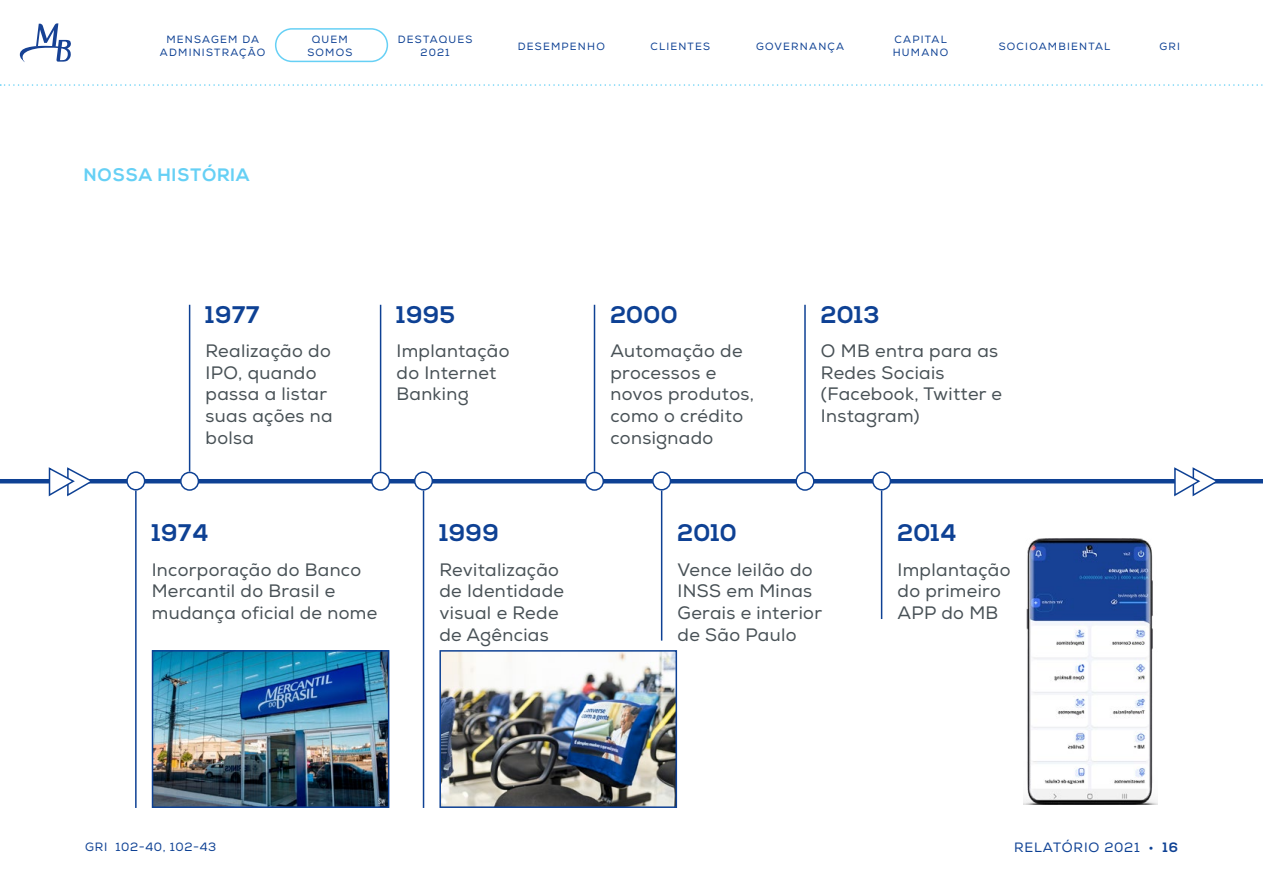
<style>
.page{position:relative;width:1263px;height:893px;background:#fff}
.page>*{position:absolute;margin:0;border:0;box-sizing:border-box;transform-origin:0 0}
.t1{font:700 24px "Nexa";letter-spacing:.02em;color:#0e4194}
.t2{font:18px/21.6px "Nexa";letter-spacing:.02em;color:#485156}
.t3{font:700 18px "Nexa";letter-spacing:.05em;color:#66d0f5}
.t4{font:13.5px "Nexa";letter-spacing:.065em;color:#0e4194}
.t5{font:12px "Nexa";letter-spacing:.05em;color:#0e4194}
.t6{font:10.5px/12.6px "Nexa";letter-spacing:.115em;color:#0e4194;text-align:center}
.s1{font-weight:700}
</style>
<div class="page">
<svg style="left:19px;top:23px;width:52px;height:39px"></svg>
<svg style="left:0;top:84px;width:1263px;height:2px"></svg>
<hr style="left:0;top:479px;width:1263px;height:4px;background:#0e4194">
<div style="left:372px;top:472px;width:17px;height:18px;background:#fff;border-radius:50%"></div>
<div style="left:371px;top:472px;width:19px;height:19px;border:2px solid #0e4194;border-radius:50%"></div>
<hr style="left:380px;top:305px;width:1px;height:167px;background:#0e4194">
<div style="left:415px;top:472px;width:17px;height:18px;background:#fff;border-radius:50%"></div>
<div style="left:414px;top:471px;width:19px;height:19px;border:2px solid #0e4194;border-radius:50%"></div>
<hr style="left:423px;top:490px;width:1px;height:318px;background:#0e4194">
<div style="left:586px;top:472px;width:17px;height:18px;background:#fff;border-radius:50%"></div>
<div style="left:585px;top:472px;width:19px;height:19px;border:2px solid #0e4194;border-radius:50%"></div>
<hr style="left:594px;top:305px;width:1px;height:167px;background:#0e4194">
<div style="left:653px;top:472px;width:17px;height:18px;background:#fff;border-radius:50%"></div>
<div style="left:652px;top:471px;width:19px;height:19px;border:2px solid #0e4194;border-radius:50%"></div>
<hr style="left:661px;top:490px;width:1px;height:151px;background:#0e4194">
<div style="left:796px;top:472px;width:18px;height:18px;background:#fff;border-radius:50%"></div>
<div style="left:795px;top:472px;width:19px;height:19px;border:2px solid #0e4194;border-radius:50%"></div>
<hr style="left:804px;top:305px;width:2px;height:167px;background:#0e4194">
<div style="left:873px;top:472px;width:17px;height:18px;background:#fff;border-radius:50%"></div>
<div style="left:872px;top:471px;width:19px;height:19px;border:2px solid #0e4194;border-radius:50%"></div>
<hr style="left:881px;top:490px;width:1px;height:129px;background:#0e4194">
<svg style="left:1173px;top:467px;width:47px;height:30px"></svg>
<img style="left:442px;top:653px;width:232px;height:152px">
<div style="left:439px;top:650px;width:238px;height:158px;border:2px solid #0e4194"></div>
<svg style="left:47px;top:467px;width:48px;height:30px"></svg>
<img style="left:1024px;top:539px;width:134px;height:266px">
<div style="left:127px;top:472px;width:18px;height:18px;background:#fff;border-radius:50%"></div>
<div style="left:126px;top:471px;width:19px;height:19px;border:2px solid #0e4194;border-radius:50%"></div>
<hr style="left:135px;top:490px;width:2px;height:318px;background:#0e4194">
<img style="left:155px;top:653px;width:231px;height:152px">
<div style="left:152px;top:650px;width:237px;height:158px;border:2px solid #0e4194"></div>
<div style="left:181px;top:472px;width:17px;height:18px;background:#fff;border-radius:50%"></div>
<div style="left:180px;top:472px;width:19px;height:19px;border:2px solid #0e4194;border-radius:50%"></div>
<hr style="left:189px;top:305px;width:1px;height:167px;background:#0e4194">
<div style="left:275px;top:28px;width:113px;height:34px;border:2px solid #66d0f5;border-radius:16px"></div>
<p class="t6" style="left:160px;top:34px;width:107px">MENSAGEM DA<br>ADMINISTRAÇÃO</p>
<p class="t6" style="left:307px;top:34px;width:47px">QUEM<br>SOMOS</p>
<p class="t6" style="left:398px;top:34px;width:76px">DESTAQUES<br>2021</p>
<p class="t6" style="left:518px;top:40px;width:88px">DESEMPENHO</p>
<p class="t6" style="left:650px;top:40px;width:61px">CLIENTES</p>
<p class="t6" style="left:756px;top:40px;width:89px">GOVERNANÇA</p>
<p class="t6" style="left:893px;top:34px;width:57px;text-align:left">CAPITAL<br>HUMANO</p>
<p class="t6" style="left:999px;top:40px;width:113px">SOCIOAMBIENTAL</p>
<p class="t3" style="left:84px;top:165px;width:167px">NOSSA HISTÓRIA</p>
<h1 class="t1" style="left:206px;top:301px;width:56px">1977</h1>
<p class="t2" style="left:206px;top:340px;width:129px">Realização do<br>IPO, quando passa a listar suas ações na bolsa</p>
<h1 class="t1" style="left:396px;top:301px;width:60px">1995</h1>
<p class="t2" style="left:396px;top:340px;width:115px">Implantação do Internet<br>Banking</p>
<h1 class="t1" style="left:152px;top:519px;width:58px">1974</h1>
<p class="t2" style="left:152px;top:559px;width:227px">Incorporação do Banco<br>Mercantil do Brasil e mudança oficial de nome</p>
<h1 class="t1" style="left:439px;top:519px;width:61px">1999</h1>
<p class="t2" style="left:439px;top:559px;width:126px">Revitalização de Identidade visual e Rede de Agências</p>
<h1 class="t1" style="left:610px;top:301px;width:69px">2000</h1>
<p class="t2" style="left:610px;top:340px;width:145px">Automação de processos e novos produtos, como o crédito consignado</p>
<h1 class="t1" style="left:821px;top:301px;width:60px">2013</h1>
<p class="t2" style="left:821px;top:340px;width:183px">O MB entra para as<br>Redes Sociais (Facebook, Twitter e<br>Instagram)</p>
<h1 class="t1" style="left:678px;top:519px;width:61px">2010</h1>
<p class="t2" style="left:678px;top:559px;width:146px">Vence leilão do<br>INSS em Minas<br>Gerais e interior de São Paulo</p>
<h1 class="t1" style="left:897px;top:519px;width:61px">2014</h1>
<p class="t2" style="left:897px;top:559px;width:115px">Implantação do primeiro<br>APP do MB</p>
<p class="t6" style="left:1159px;top:40px;width:22px">GRI</p>
<p class="t5" style="left:85px;top:840px;width:133px">GRI 102-40, 102-43</p>
<p class="t4" style="left:1014px;top:839px;width:165px">RELATÓRIO 2021 • <span class="s1">16</span></p>
</div>
